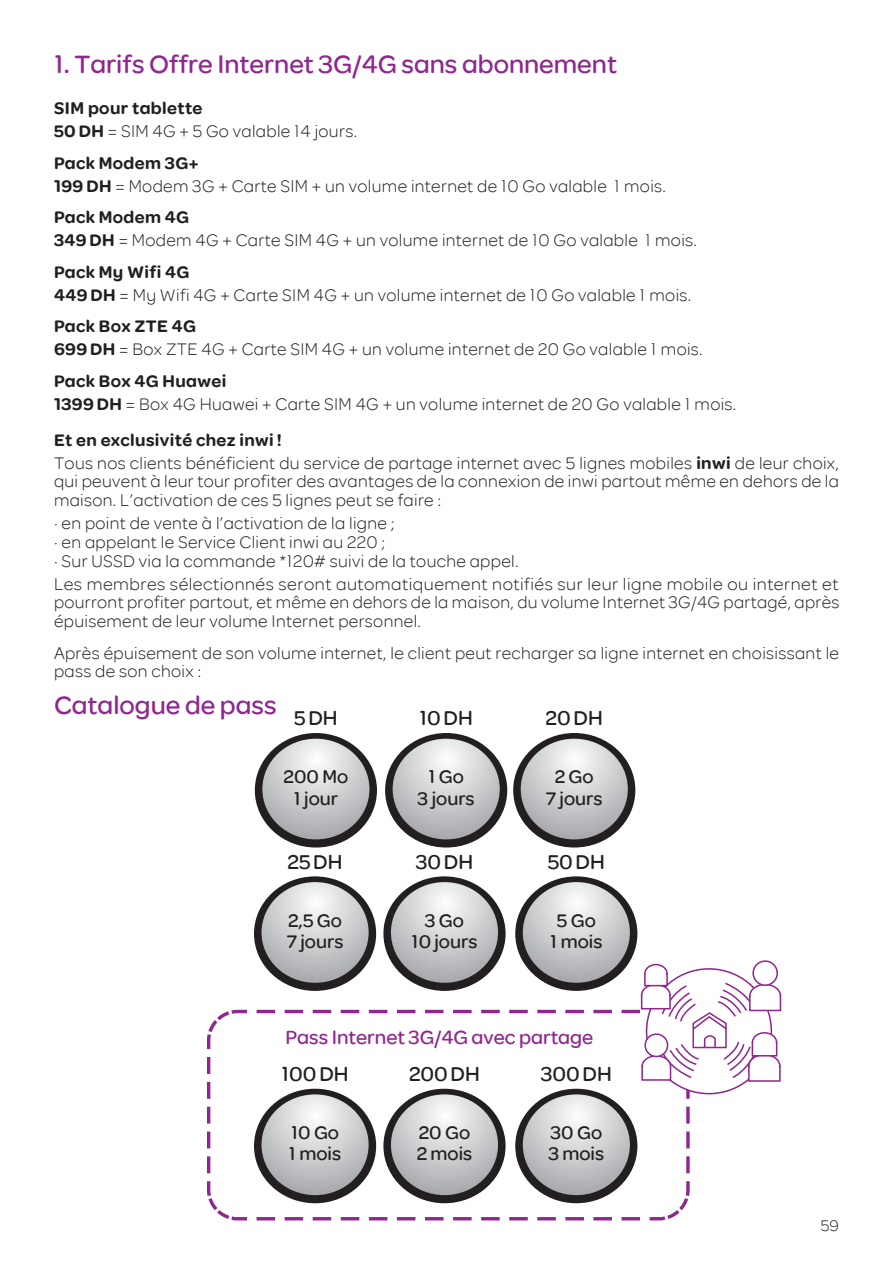
<style>
.page{position:relative;width:893px;height:1263px;background:#fff}
.page>*{position:absolute;margin:0;border:0;box-sizing:border-box;transform-origin:0 0}
.Titre_1{font:500 27px "Inwi";color:#90268f}
.Titre_1-2{font:500 21.6px "Inwi";color:#231f20}
.Titre1_sommaire{font:500 20.55px "Inwi";color:#90268f}
.Titre_1-3{font:500 19.65px "Inwi";color:#231f20}
.txt_cour{font:300 18px/18.8px "Inwi";letter-spacing:.02em;color:#231f20;text-align:justify}
.txt_cour-2{font:600 18px "Inwi";letter-spacing:.02em;color:#231f20}
.t1{font:300 16.5px "Inwi";color:#231f20}
.s1{font-weight:600}
</style>
<div class="page">
<svg style="left:206px;top:1009px;width:41px;height:212px"></svg>
<div style="left:255px;top:733px;width:122px;height:114px;background:#231f20;border-radius:50%"></div>
<svg style="left:262px;top:739px;width:107px;height:100px"></svg>
<div style="left:385px;top:733px;width:122px;height:114px;background:#231f20;border-radius:50%"></div>
<div style="left:513px;top:733px;width:122px;height:114px;background:#231f20;border-radius:50%"></div>
<svg style="left:393px;top:739px;width:107px;height:100px"></svg>
<svg style="left:521px;top:739px;width:107px;height:100px"></svg>
<svg style="left:254px;top:882px;width:528px;height:339px"></svg>
<div style="left:645px;top:1034px;width:22px;height:22px;background:#fff;border-radius:50%"></div>
<div style="left:644px;top:1033px;width:24px;height:24px;border:2px solid #90268f;border-radius:50%"></div>
<p class="Titre_1" style="left:54px;top:48px;width:564px">1. Tarifs Offre Internet 3G/4G sans abonnement</p>
<p class="txt_cour-2" style="left:54px;top:98px;width:150px">SIM pour tablette</p>
<p class="txt_cour" style="left:54px;top:122px;width:305px"><span class="s1">50DH</span> = SIM 4G + 5 Go valable 14 jours.</p>
<p class="txt_cour-2" style="left:54px;top:153px;width:146px">Pack Modem 3G+</p>
<p class="txt_cour" style="left:54px;top:176px;width:613px"><span class="s1">199DH</span> = Modem 3G + Carte SIM + un volume internet de 10 Go valable 1 mois.</p>
<p class="txt_cour-2" style="left:54px;top:207px;width:137px">Pack Modem 4G</p>
<p class="txt_cour" style="left:54px;top:231px;width:644px"><span class="s1">349DH</span> = Modem 4G + Carte SIM 4G + un volume internet de 10 Go valable 1 mois.</p>
<p class="txt_cour-2" style="left:54px;top:262px;width:137px">Pack My Wifi 4G</p>
<p class="txt_cour" style="left:54px;top:285px;width:639px"><span class="s1">449DH</span> = My Wifi 4G + Carte SIM 4G + un volume internet de 10 Go valable 1 mois.</p>
<p class="txt_cour-2" style="left:54px;top:316px;width:144px">Pack Box ZTE 4G</p>
<p class="txt_cour" style="left:54px;top:340px;width:650px"><span class="s1">699DH</span> = Box ZTE 4G + Carte SIM 4G + un volume internet de 20 Go valable 1 mois.</p>
<p class="txt_cour-2" style="left:54px;top:371px;width:174px">Pack Box 4G Huawei</p>
<p class="txt_cour" style="left:54px;top:395px;width:684px"><span class="s1">1399DH</span> = Box 4G Huawei + Carte SIM 4G + un volume internet de 20 Go valable 1 mois.</p>
<p class="txt_cour-2" style="left:54px;top:429px;width:229px">Et en exclusivité chez inwi !</p>
<p class="txt_cour" style="left:54px;top:453px;width:786px">Tous nos clients bénéficient du service de partage internet avec 5 lignes mobiles <span class="s1">inwi</span> de leur choix, qui peuvent à leur tour profiter des avantages de la connexion de inwi partout même en dehors de la maison. L’activation de ces 5 lignes peut se faire :</p>
<p class="txt_cour" style="left:54px;top:514px;width:342px">· en point de vente à l’activation de la ligne ;</p>
<p class="txt_cour" style="left:54px;top:533px;width:333px">· en appelant le Service Client inwi au 220 ;</p>
<p class="txt_cour" style="left:54px;top:551px;width:466px">· Sur USSD via la commande *120# suivi de la touche appel.</p>
<p class="txt_cour" style="left:54px;top:574px;width:787px">Les membres sélectionnés seront automatiquement notifiés sur leur ligne mobile ou internet et pourront profiter partout, et même en dehors de la maison, du volume Internet 3G/4G partagé, après épuisement de leur volume Internet personnel.</p>
<p class="txt_cour" style="left:54px;top:643px;width:786px">Après épuisement de son volume internet, le client peut recharger sa ligne internet en choisissant le pass de son choix :</p>
<p class="Titre_1" style="left:54px;top:690px;width:224px">Catalogue de pass</p>
<p class="Titre_1-2" style="left:419px;top:706px;width:55px">10DH</p>
<p class="Titre_1-2" style="left:546px;top:706px;width:59px">20DH</p>
<p class="Titre_1-2" style="left:294px;top:706px;width:45px">5DH</p>
<p class="Titre_1-3" style="left:284px;top:766px;width:66px">200 Mo</p>
<p class="Titre_1-3" style="left:294px;top:787px;width:46px">1 jour</p>
<p class="Titre_1-3" style="left:428px;top:766px;width:37px">1 Go</p>
<p class="Titre_1-3" style="left:418px;top:787px;width:59px">3 jours</p>
<p class="Titre_1-3" style="left:555px;top:766px;width:40px">2 Go</p>
<p class="Titre_1-3" style="left:546px;top:787px;width:58px">7 jours</p>
<p class="Titre_1-2" style="left:287px;top:849px;width:57px">25DH</p>
<p class="Titre_1-2" style="left:416px;top:849px;width:59px">30DH</p>
<p class="Titre_1-2" style="left:548px;top:849px;width:59px">50DH</p>
<p class="Titre_1-3" style="left:288px;top:909px;width:55px">2,5 Go</p>
<p class="Titre_1-3" style="left:287px;top:930px;width:58px">7 jours</p>
<p class="Titre_1-3" style="left:425px;top:909px;width:41px">3 Go</p>
<p class="Titre_1-3" style="left:411px;top:930px;width:67px">10 jours</p>
<p class="Titre_1-3" style="left:557px;top:909px;width:40px">5 Go</p>
<p class="Titre_1-3" style="left:550px;top:930px;width:54px">1 mois</p>
<p class="Titre1_sommaire" style="left:286px;top:1025px;width:309px">Pass Internet 3G/4G avec partage</p>
<p class="Titre_1-2" style="left:281px;top:1061px;width:69px">100DH</p>
<p class="Titre_1-3" style="left:291px;top:1121px;width:50px">10 Go</p>
<p class="Titre_1-3" style="left:289px;top:1143px;width:54px">1 mois</p>
<p class="Titre_1-2" style="left:409px;top:1061px;width:72px">200DH</p>
<p class="Titre_1-3" style="left:419px;top:1121px;width:53px">20 Go</p>
<p class="Titre_1-3" style="left:417px;top:1143px;width:57px">2 mois</p>
<p class="Titre_1-2" style="left:541px;top:1061px;width:73px">300DH</p>
<p class="Titre_1-3" style="left:551px;top:1121px;width:53px">30 Go</p>
<p class="Titre_1-3" style="left:548px;top:1143px;width:57px">3 mois</p>
<p class="t1" style="left:821px;top:1216px;width:20px">59</p>
</div>
